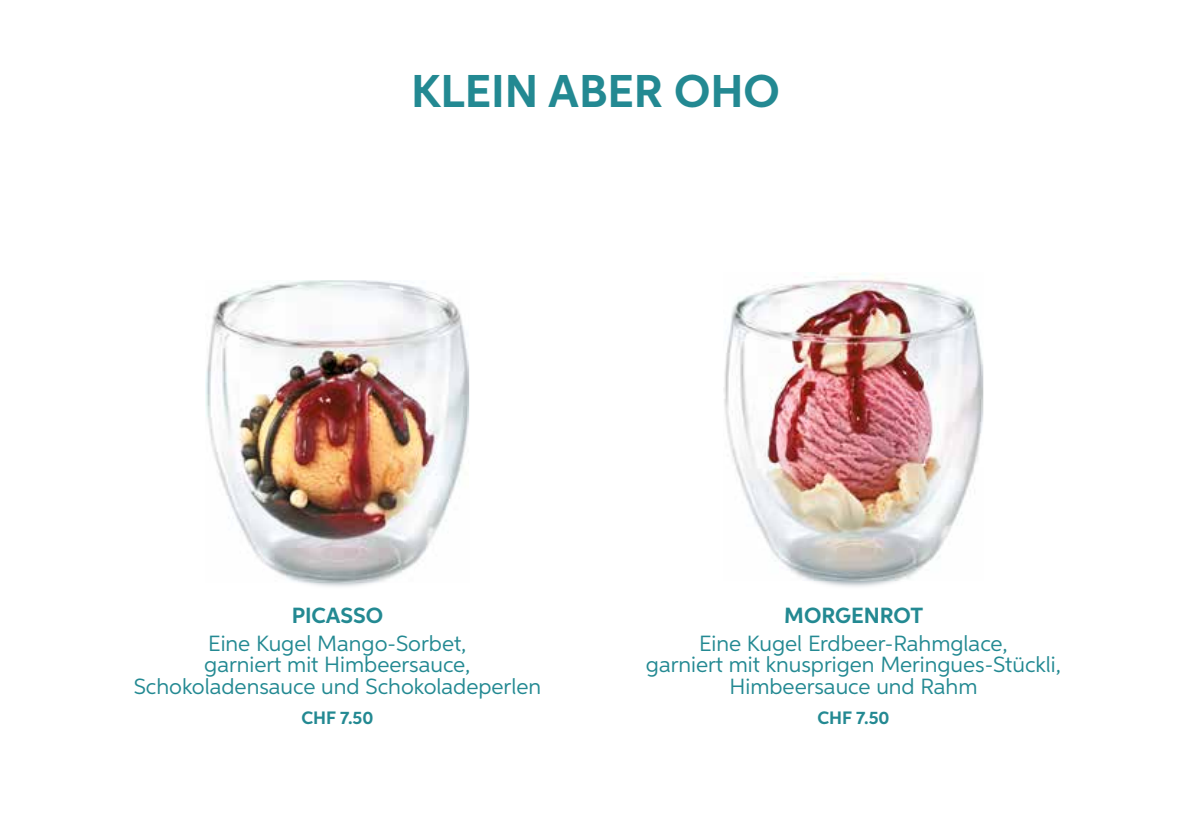
<style>
.page{position:relative;width:1191px;height:840px;background:#fff}
.page>*{position:absolute;margin:0;border:0;box-sizing:border-box;transform-origin:0 0}
.t1{font:700 46px "Aspira";color:#238992}
.t2{font:22px/21.6px "Aspira";color:#238992;text-align:center}
.t3{font:700 22px "Aspira";color:#238992}
.t4{font:700 18px "Aspira";color:#238992}
</style>
<div class="page">
<img style="left:206px;top:280px;width:263px;height:302px">
<img style="left:724px;top:272px;width:259px;height:308px">
<h1 class="t1" style="left:411px;top:63px;width:370px">KLEIN ABER OHO</h1>
<p class="t3" style="left:292px;top:601px;width:93px">PICASSO</p>
<p class="t2" style="left:134px;top:631px;width:409px">Eine Kugel Mango-Sorbet,<br>garniert mit Himbeersauce,<br>Schokoladensauce und Schokoladeperlen</p>
<p class="t4" style="left:301px;top:706px;width:74px">CHF 7.50</p>
<p class="t3" style="left:784px;top:601px;width:141px">MORGENROT</p>
<p class="t2" style="left:646px;top:631px;width:417px">Eine Kugel Erdbeer-Rahmglace,<br>garniert mit knusprigen Meringues-Stückli,<br>Himbeersauce und Rahm</p>
<p class="t4" style="left:817px;top:706px;width:74px">CHF 7.50</p>
</div>
